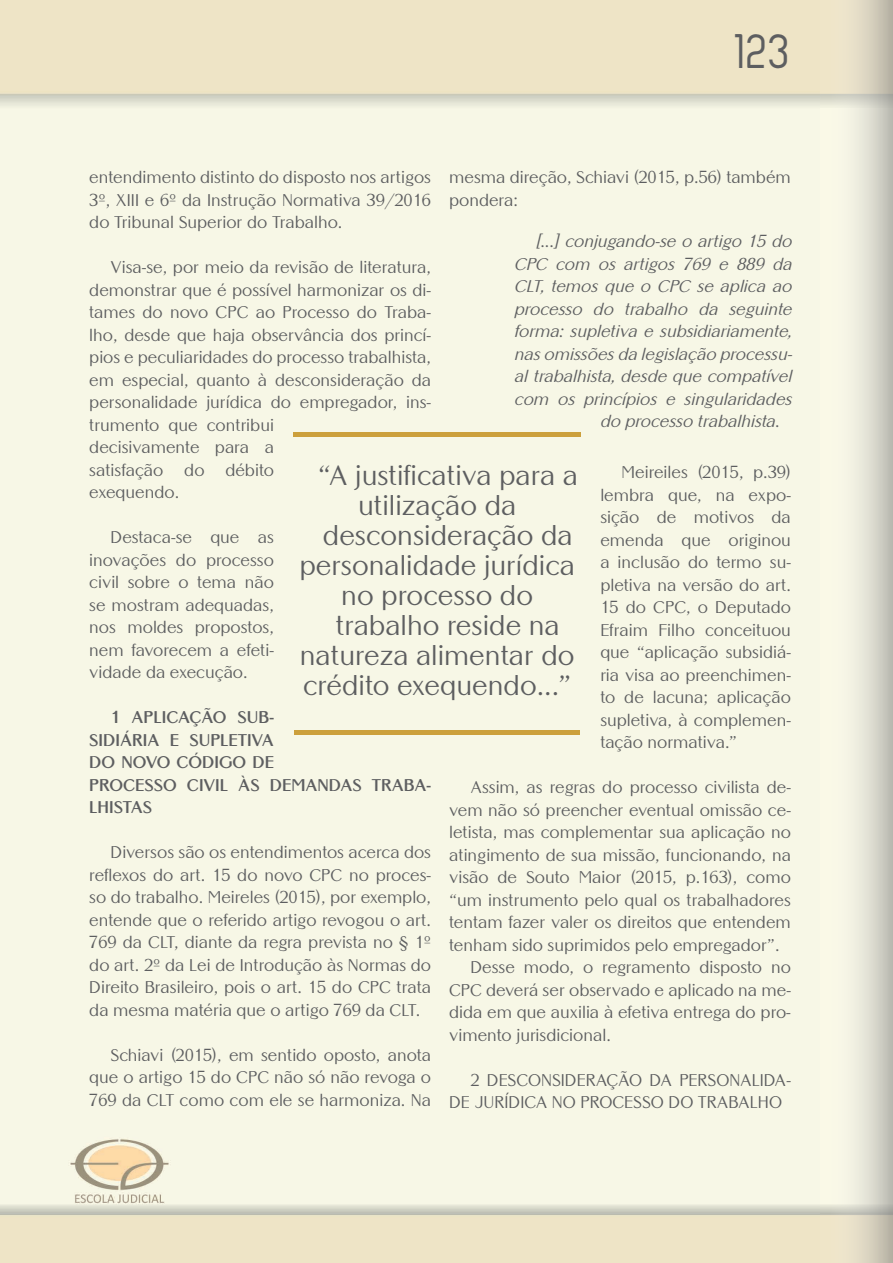
<style>
.page{position:relative;width:893px;height:1263px;background:#fff}
.page>*{position:absolute;margin:0;border:0;box-sizing:border-box;transform-origin:0 0}
.t1{font:49.5px "Zag";color:#5d5e60}
.t2{font:27px "Altrincham";color:#5d5e60}
.t3{font:16.5px/22.5px "Altrincham";color:#5d5e60;text-align:justify}
.t4{font:italic 16.5px "Altrincham";color:#5d5e60}
.t5{font:700 16.5px/22.5px "Altrincham";color:#5d5e60}
</style>
<div class="page">
<img style="left:0;top:0;width:811px;height:1263px">
<hr style="left:293px;top:432px;width:287px;height:4px;background:#cca03c">
<hr style="left:295px;top:730px;width:285px;height:4px;background:#cca03c">
<h1 class="t1" style="left:737px;top:24px;width:57px">123</h1>
<p class="t3" style="left:449px;top:166px;width:343px">mesma direção, Schiavi (2015, p.56) também pondera:</p>
<p class="t4" style="left:536px;top:231px;width:258px">[...] conjugando-se o artigo 15 do</p>
<p class="t4" style="left:514px;top:254px;width:279px">CPC com os artigos 769 e 889 da</p>
<p class="t4" style="left:514px;top:276px;width:279px">CLT, temos que o CPC se aplica ao</p>
<p class="t4" style="left:514px;top:299px;width:279px">processo do trabalho da seguinte</p>
<p class="t4" style="left:514px;top:321px;width:279px">forma: supletiva e subsidiariamente,</p>
<p class="t4" style="left:514px;top:344px;width:279px">nas omissões da legislação processu-</p>
<p class="t4" style="left:514px;top:366px;width:279px">al trabalhista, desde que compatível</p>
<p class="t4" style="left:514px;top:389px;width:279px">com os princípios e singularidades</p>
<p class="t4" style="left:600px;top:411px;width:181px">do processo trabalhista.</p>
<p class="t3" style="left:600px;top:461px;width:192px;text-indent:21px">Meireiles (2015, p.39) lembra que, na expo&shy;sição de motivos da emenda que originou a inclusão do termo su&shy;pletiva na versão do art.<br>15 do CPC, o Deputado Efraim Filho conceituou que “aplicação subsidiá&shy;ria visa ao preenchimen&shy;to de lacuna; aplicação supletiva, à complemen&shy;tação normativa.”</p>
<p class="t3" style="left:470px;top:776px;width:322px">Assim, as regras do processo civilista de-</p>
<p class="t3" style="left:449px;top:798px;width:343px">vem não só preencher eventual omissão ce-</p>
<p class="t3" style="left:449px;top:821px;width:343px">letista, mas complementar sua aplicação no</p>
<p class="t3" style="left:449px;top:843px;width:343px">atingimento de sua missão, funcionando, na</p>
<p class="t3" style="left:449px;top:866px;width:343px">visão de Souto Maior (2015, p.163), como</p>
<p class="t3" style="left:449px;top:888px;width:343px">“um instrumento pelo qual os trabalhadores</p>
<p class="t3" style="left:449px;top:911px;width:343px">tentam fazer valer os direitos que entendem</p>
<p class="t3" style="left:449px;top:934px;width:332px">tenham sido suprimidos pelo empregador”.</p>
<p class="t3" style="left:470px;top:956px;width:322px">Desse modo, o regramento disposto no</p>
<p class="t3" style="left:449px;top:979px;width:343px">CPC deverá ser observado e aplicado na me-</p>
<p class="t3" style="left:449px;top:1001px;width:343px">dida em que auxilia à efetiva entrega do pro-</p>
<p class="t3" style="left:449px;top:1024px;width:163px">vimento jurisdicional.</p>
<p class="t3" style="left:449px;top:1069px;width:343px;text-indent:21px">2 DESCONSIDERAÇÃO DA PERSONALIDA-<br>DE JURÍDICA NO PROCESSO DO TRABALHO</p>
<p class="t3" style="left:89px;top:166px;width:343px">entendimento distinto do disposto nos artigos 3º, XIII e 6º da Instrução Normativa 39/2016 do Tribunal Superior do Trabalho.</p>
<p class="t3" style="left:89px;top:256px;width:343px;text-align:left;text-indent:21px">Visa-se, por meio da revisão de literatura, demonstrar que é possível harmonizar os di&shy;tames do novo CPC ao Processo do Traba&shy;lho, desde que haja observância dos princí&shy;pios e peculiaridades do processo trabalhista, em especial, quanto à desconsideração da personalidade jurídica do empregador, ins&shy;trumento que contribui<br>decisivamente para a<br>satisfação</p>
<p class="t3" style="left:184px;top:459px;width:22px">do</p>
<p class="t3" style="left:225px;top:459px;width:50px">débito</p>
<h2 class="t2" style="left:318px;top:459px;width:262px">“A justificativa para a</h2>
<h2 class="t2" style="left:358px;top:489px;width:160px">utilização da</h2>
<h2 class="t2" style="left:323px;top:519px;width:251px">desconsideração da</h2>
<h2 class="t2" style="left:299px;top:549px;width:277px">personalidade jurídica</h2>
<h2 class="t2" style="left:341px;top:579px;width:193px">no processo do</h2>
<h2 class="t2" style="left:336px;top:609px;width:225px">trabalho reside na</h2>
<h2 class="t2" style="left:300px;top:639px;width:276px">natureza alimentar do</h2>
<h2 class="t2" style="left:303px;top:669px;width:270px">crédito exequendo...”</h2>
<p class="t3" style="left:89px;top:481px;width:91px">exequendo.</p>
<p class="t3" style="left:89px;top:526px;width:186px;text-indent:21px">Destaca-se que as inovações do processo civil sobre o tema não se mostram adequadas, nos moldes propostos, nem favorecem a efeti&shy;vidade da execução.</p>
<p class="t5" style="left:89px;top:706px;width:343px;text-indent:21px">1 APLICAÇÃO SUB-<br>SIDIÁRIA E SUPLETIVA<br>DO NOVO CÓDIGO DE<br>PROCESSO CIVIL ÀS DEMANDAS TRABA-<br>LHISTAS</p>
<p class="t3" style="left:89px;top:841px;width:343px;text-indent:21px">Diversos são os entendimentos acerca dos reflexos do art. 15 do novo CPC no proces&shy;so do trabalho. Meireles (2015), por exemplo, entende que o referido artigo revogou o art.<br>769 da CLT, diante da regra prevista no § 1º do art. 2º da Lei de Introdução às Normas do Direito Brasileiro, pois o art. 15 do CPC trata da mesma matéria que o artigo 769 da CLT.</p>
<p class="t3" style="left:89px;top:1044px;width:343px;text-indent:21px">Schiavi (2015), em sentido oposto, anota que o artigo 15 do CPC não só não revoga o 769 da CLT como com ele se harmoniza. Na</p>
</div>
